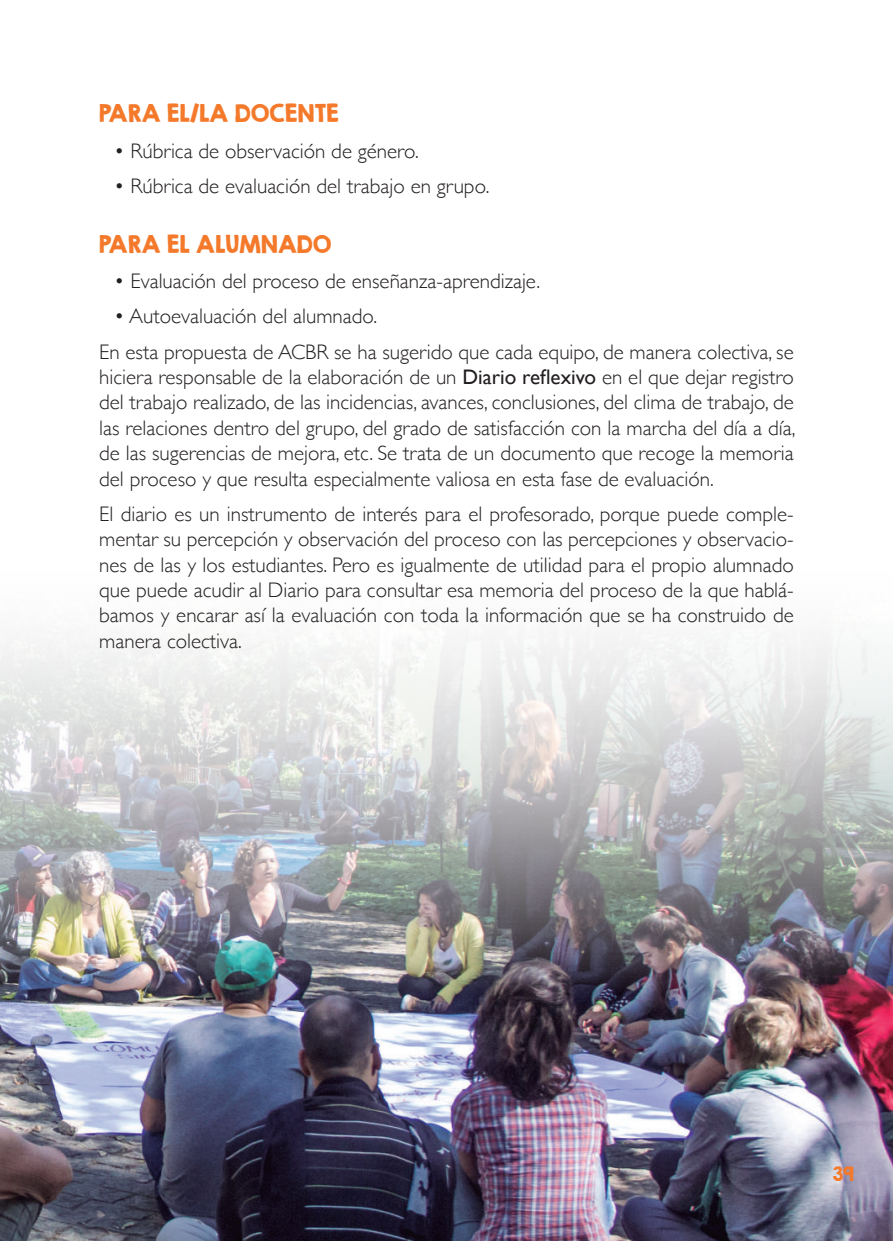
<style>
.page{position:relative;width:893px;height:1241px;background:#fff}
.page>*{position:absolute;margin:0;border:0;box-sizing:border-box;transform-origin:0 0}
.t1{font:21.88px "KG Second Chances Solid";color:#f4792a}
.t2{font:300 21px/25.4px "Gill Sans";color:#231f20;text-align:justify}
.t3{font:17.5px "KG Second Chances Solid";color:#f4792a}
.s1{font-weight:400}
</style>
<div class="page">
<img style="left:0;top:637px;width:893px;height:603px">
<p class="t1" style="left:99px;top:99px;width:241px">PARA EL/LA DOCENTE</p>
<p class="t2" style="left:114px;top:137px;width:306px">• Rúbrica de observación de género.</p>
<p class="t2" style="left:114px;top:172px;width:377px">• Rúbrica de evaluación del trabajo en grupo.</p>
<p class="t1" style="left:99px;top:230px;width:234px">PARA EL ALUMNADO</p>
<p class="t2" style="left:114px;top:267px;width:428px">• Evaluación del proceso de enseñanza-aprendizaje.</p>
<p class="t2" style="left:99px;top:298px;width:696px;line-height:35.4px;text-indent:15px">• Autoevaluación del alumnado.<br>En esta propuesta de ACBR se ha sugerido que cada equipo, de manera colectiva, se</p>
<p class="t2" style="left:99px;top:363px;width:698px">hiciera responsable de la elaboración de un <span class="s1">Diario reflexivo</span> en el que dejar registro del trabajo realizado, de las incidencias, avances, conclusiones, del clima de trabajo, de las relaciones dentro del grupo, del grado de satisfacción con la marcha del día a día, de las sugerencias de mejora, etc. Se trata de un documento que recoge la memoria del proceso y que resulta especialmente valiosa en esta fase de evaluación.</p>
<p class="t2" style="left:99px;top:500px;width:696px">El diario es un instrumento de interés para el profesorado, porque puede comple&shy;mentar su percepción y observación del proceso con las percepciones y observacio&shy;nes de las y los estudiantes. Pero es igualmente de utilidad para el propio alumnado que puede acudir al Diario para consultar esa memoria del proceso de la que hablá&shy;bamos y encarar así la evaluación con toda la información que se ha construido de manera colectiva.</p>
<p class="t3" style="left:833px;top:1162px;width:23px">39</p>
</div>
